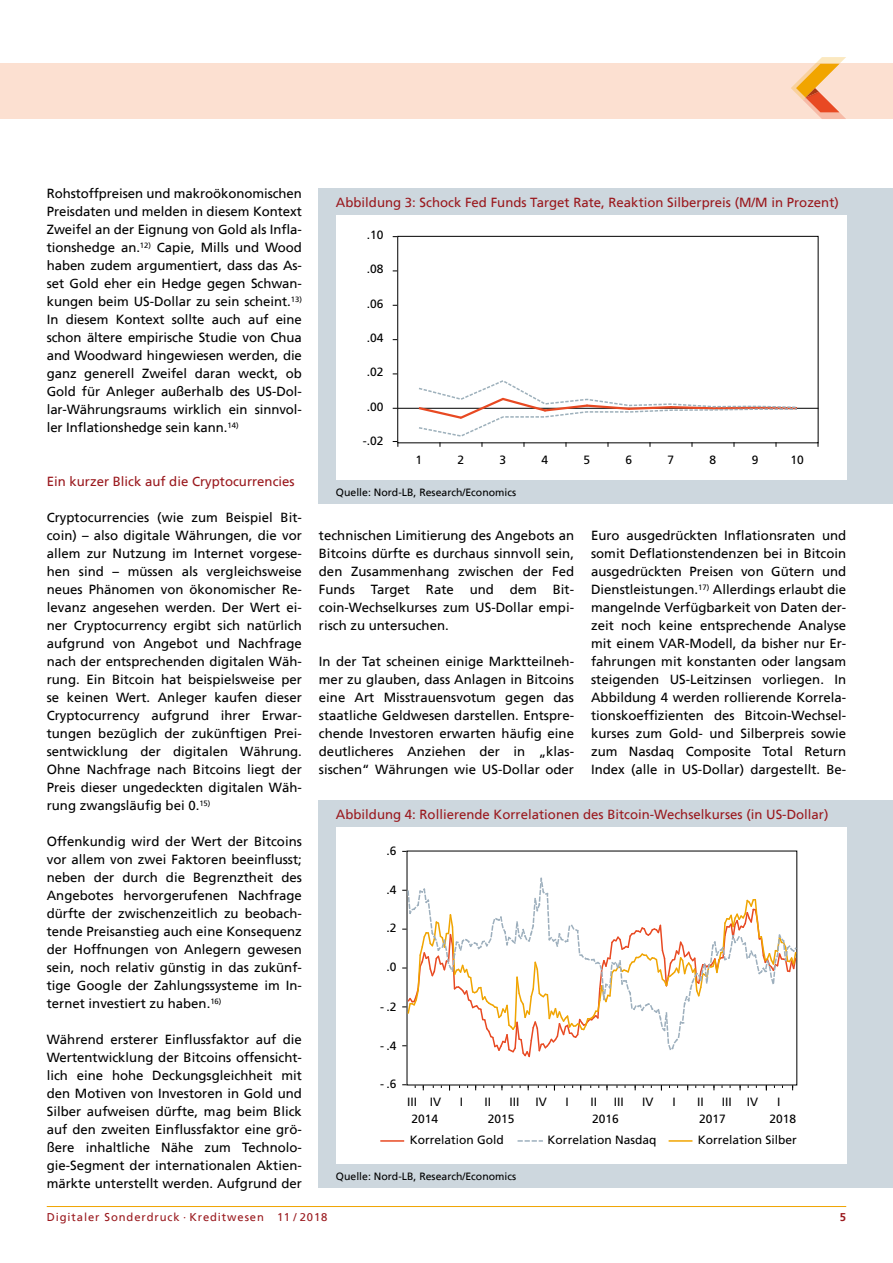
<style>
.page{position:relative;width:893px;height:1263px;background:#fff}
.page>*{position:absolute;margin:0;border:0;box-sizing:border-box;transform-origin:0 0}
.t1{font:13.2px/18px "Frutiger";color:#000;text-align:justify}
.t2{font:13.2px "Frutiger";color:#9a191e}
.t3{font:12px "Frutiger LT Std";color:#000}
.t4{font:11.25px "Frutiger";letter-spacing:.08em;color:#9a191e}
.t5{font:700 11.25px "Frutiger";color:#9a191e}
.t6{font:10.5px "Frutiger";color:#000}
</style>
<div class="page">
<hr style="left:47px;top:1206px;width:799px;height:1px;background:#f0a400">
<div style="left:0;top:64px;width:893px;height:55px;background:#fce0d1"></div>
<svg style="left:791px;top:57px;width:55px;height:62px"></svg>
<div style="left:319px;top:188px;width:574px;height:316px;background:#cdd7de"></div>
<div style="left:319px;top:800px;width:574px;height:388px;background:#cdd7de"></div>
<div style="left:336px;top:215px;width:510px;height:264px;background:#fff"></div>
<hr style="left:398px;top:408px;width:420px;height:1px;background:#000">
<svg style="left:416px;top:380px;width:381px;height:67px"></svg>
<div style="left:336px;top:827px;width:510px;height:336px;background:#fff"></div>
<svg style="left:402px;top:878px;width:395px;height:180px"></svg>
<hr style="left:380px;top:1140px;width:24px;height:2px;background:#e84922">
<svg style="left:518px;top:1140px;width:24px;height:2px"></svg>
<hr style="left:669px;top:1140px;width:23px;height:2px;background:#f0a400">
<p class="t1" style="left:47px;top:185px;width:257px">Rohstoffpreisen und makroökonomischen Preisdaten und melden in diesem Kontext Zweifel an der Eignung von Gold als Infla&shy;tionshedge an.<sup>12)</sup> Capie, Mills und Wood haben zudem argumentiert, dass das As&shy;set Gold eher ein Hedge gegen Schwan&shy;kungen beim US-Dollar zu sein scheint.<sup>13)<br></sup>In diesem Kontext sollte auch auf eine schon ältere empirische Studie von Chua and Woodward hingewiesen werden, die ganz generell Zweifel daran weckt, ob Gold für Anleger außerhalb des US-Dol&shy;lar-Währungsraums wirklich ein sinnvol&shy;ler Inflationshedge sein kann.<sup>14)</sup></p>
<p class="t2" style="left:47px;top:475px;width:249px">Ein kurzer Blick auf die Cryptocurrencies</p>
<p class="t1" style="left:47px;top:509px;width:257px">Cryptocurrencies (wie zum Beispiel Bit&shy;coin) – also digitale Währungen, die vor allem zur Nutzung im Internet vorgese&shy;hen sind – müssen als vergleichsweise neues Phänomen von ökonomischer Re&shy;levanz angesehen werden. Der Wert ei&shy;ner Cryptocurrency ergibt sich natürlich aufgrund von Angebot und Nachfrage nach der entsprechenden digitalen Wäh&shy;rung. Ein Bitcoin hat beispielsweise per se keinen Wert. Anleger kaufen dieser Cryptocurrency aufgrund ihrer Erwar&shy;tungen bezüglich der zukünftigen Prei&shy;sentwicklung der digitalen Währung.<br>Ohne Nachfrage nach Bitcoins liegt der Preis dieser ungedeckten digitalen Wäh&shy;rung zwangsläufig bei 0.<sup>15)</sup></p>
<p class="t1" style="left:47px;top:833px;width:257px">Offenkundig wird der Wert der Bitcoins vor allem von zwei Faktoren beeinflusst; neben der durch die Begrenztheit des Angebotes hervorgerufenen Nachfrage dürfte der zwischenzeitlich zu beobach&shy;tende Preisanstieg auch eine Konsequenz der Hoffnungen von Anlegern gewesen sein, noch relativ günstig in das zukünf&shy;tige Google der Zahlungssysteme im In&shy;ternet investiert zu haben.<sup>16)</sup></p>
<p class="t1" style="left:47px;top:1031px;width:257px">Während ersterer Einflussfaktor auf die Wertentwicklung der Bitcoins offensicht&shy;lich eine hohe Deckungsgleichheit mit den Motiven von Investoren in Gold und Silber aufweisen dürfte, mag beim Blick auf den zweiten Einflussfaktor eine grö&shy;ßere inhaltliche Nähe zum Technolo&shy;gie-Segment der internationalen Aktien&shy;märkte unterstellt werden. Aufgrund der</p>
<p class="t2" style="left:336px;top:196px;width:504px">Abbildung 3: Schock Fed Funds Target Rate, Reaktion Silberpreis (M/M in Prozent)</p>
<p class="t3" style="left:367px;top:228px;width:18px">.10</p>
<p class="t3" style="left:367px;top:262px;width:18px">.08</p>
<p class="t3" style="left:367px;top:296px;width:18px">.06</p>
<p class="t3" style="left:367px;top:331px;width:18px">.04</p>
<p class="t3" style="left:367px;top:365px;width:18px">.02</p>
<p class="t3" style="left:367px;top:400px;width:18px">.00</p>
<p class="t3" style="left:363px;top:434px;width:22px">-.02</p>
<p class="t3" style="left:416px;top:452px;width:8px">1</p>
<p class="t3" style="left:458px;top:452px;width:8px">2</p>
<p class="t3" style="left:500px;top:452px;width:8px">3</p>
<p class="t3" style="left:542px;top:452px;width:8px">4</p>
<p class="t3" style="left:584px;top:452px;width:8px">5</p>
<p class="t3" style="left:626px;top:452px;width:8px">6</p>
<p class="t3" style="left:668px;top:452px;width:8px">7</p>
<p class="t3" style="left:710px;top:452px;width:8px">8</p>
<p class="t3" style="left:752px;top:452px;width:8px">9</p>
<p class="t3" style="left:790px;top:452px;width:15px">10</p>
<p class="t6" style="left:336px;top:487px;width:182px">Quelle: Nord-LB, Research/Economics</p>
<p class="t1" style="left:319px;top:527px;width:257px">technischen Limitierung des Angebots an Bitcoins dürfte es durchaus sinnvoll sein, den Zusammenhang zwischen der Fed Funds Target Rate und dem Bit&shy;coin-Wechselkurses zum US-Dollar empi&shy;risch zu untersuchen.</p>
<p class="t1" style="left:319px;top:653px;width:257px">In der Tat scheinen einige Marktteilneh&shy;mer zu glauben, dass Anlagen in Bitcoins eine Art Misstrauensvotum gegen das staatliche Geldwesen darstellen. Entspre&shy;chende Investoren erwarten häufig eine deutlicheres Anziehen der in „klas&shy;sischen“ Währungen wie US-Dollar oder</p>
<p class="t1" style="left:591px;top:527px;width:257px">Euro ausgedrückten Inflationsraten und somit Deflationstendenzen bei in Bitcoin ausgedrückten Preisen von Gütern und Dienstleistungen.<sup>17)</sup> Allerdings erlaubt die mangelnde Verfügbarkeit von Daten der&shy;zeit noch keine entsprechende Analyse mit einem VAR-Modell, da bisher nur Er&shy;fahrungen mit konstanten oder langsam steigenden US-Leitzinsen vorliegen. In Abbildung 4 werden rollierende Korrela&shy;tionskoeffizienten des Bitcoin-Wechsel&shy;kurses zum Gold- und Silberpreis sowie zum Nasdaq Composite Total Return Index (alle in US-Dollar) dargestellt. Be-</p>
<p class="t2" style="left:336px;top:808px;width:494px">Abbildung 4: Rollierende Korrelationen des Bitcoin-Wechselkurses (in US-Dollar)</p>
<p class="t3" style="left:387px;top:844px;width:12px">.6</p>
<p class="t3" style="left:387px;top:882px;width:12px">.4</p>
<p class="t3" style="left:387px;top:921px;width:12px">.2</p>
<p class="t3" style="left:387px;top:960px;width:12px">.0</p>
<p class="t3" style="left:380px;top:1000px;width:18px">- .2</p>
<p class="t3" style="left:380px;top:1038px;width:18px">- .4</p>
<p class="t3" style="left:380px;top:1077px;width:18px">- .6</p>
<p class="t3" style="left:407px;top:1095px;width:35px">III IV</p>
<p class="t3" style="left:460px;top:1095px;width:5px">I</p>
<p class="t3" style="left:485px;top:1095px;width:8px">II</p>
<p class="t3" style="left:509px;top:1095px;width:12px">III</p>
<p class="t3" style="left:535px;top:1095px;width:13px">IV</p>
<p class="t3" style="left:566px;top:1095px;width:5px">I</p>
<p class="t3" style="left:590px;top:1095px;width:8px">II</p>
<p class="t3" style="left:614px;top:1095px;width:12px">III</p>
<p class="t3" style="left:642px;top:1095px;width:13px">IV</p>
<p class="t3" style="left:672px;top:1095px;width:5px">I</p>
<p class="t3" style="left:697px;top:1095px;width:8px">II</p>
<p class="t3" style="left:722px;top:1095px;width:38px">III IV</p>
<p class="t3" style="left:777px;top:1095px;width:5px">I</p>
<p class="t3" style="left:411px;top:1112px;width:28px">2014</p>
<p class="t3" style="left:488px;top:1112px;width:28px">2015</p>
<p class="t3" style="left:592px;top:1112px;width:28px">2016</p>
<p class="t3" style="left:699px;top:1112px;width:28px">2017</p>
<p class="t3" style="left:770px;top:1112px;width:28px">2018</p>
<p class="t3" style="left:410px;top:1132px;width:96px">Korrelation Gold</p>
<p class="t3" style="left:548px;top:1132px;width:110px">Korrelation Nasdaq</p>
<p class="t3" style="left:698px;top:1132px;width:100px">Korrelation Silber</p>
<p class="t6" style="left:336px;top:1171px;width:182px">Quelle: Nord-LB, Research/Economics</p>
<p class="t4" style="left:47px;top:1211px;width:282px">Digitaler Sonderdruck · Kreditwesen 11 / 2018</p>
<p class="t5" style="left:840px;top:1211px;width:8px">5</p>
</div>
